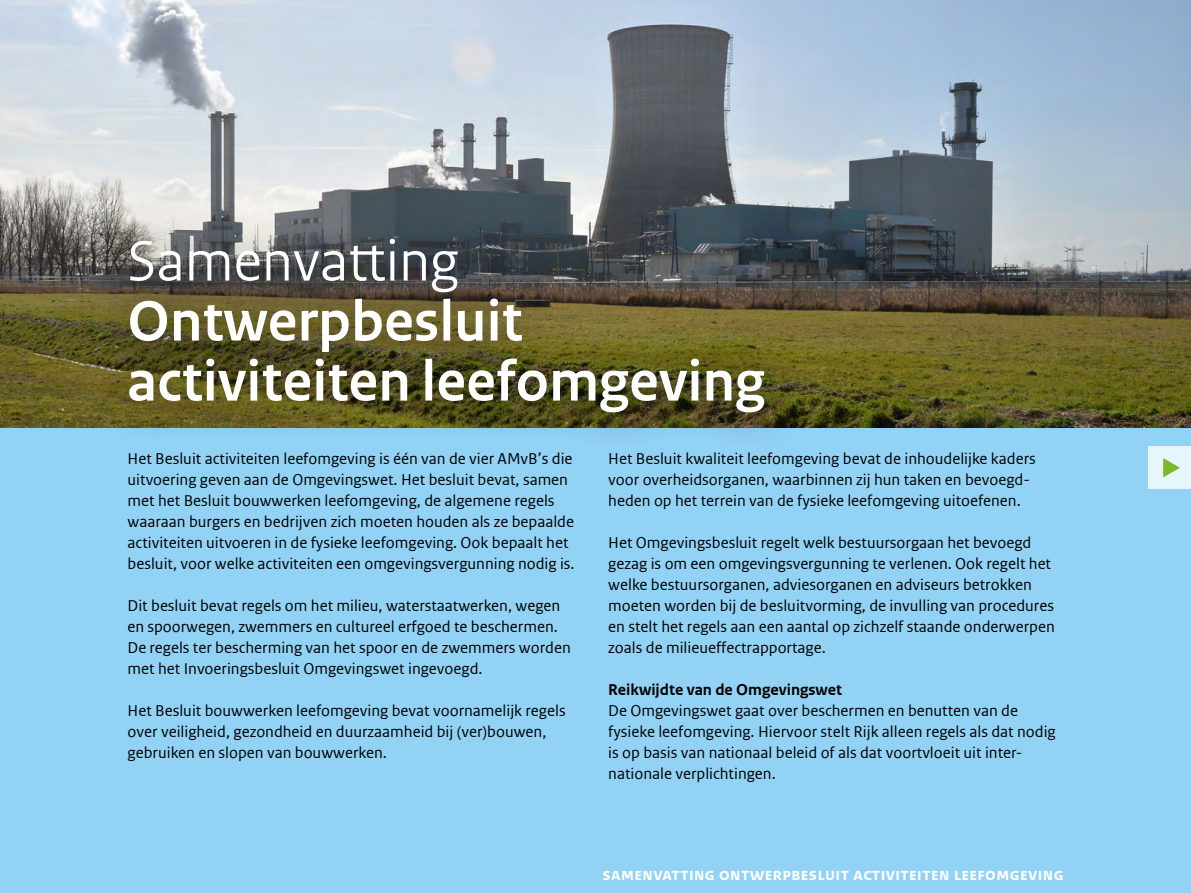
<style>
.page{position:relative;width:1191px;height:893px;background:#92d2f4}
.page>*{position:absolute;margin:0;border:0;box-sizing:border-box;transform-origin:0 0}
.t1{font:700 60px/60px "Rijksoverheid Sans Heading";letter-spacing:.01em;color:#fff}
.t2{font:60px "Rijksoverheid Sans Heading";letter-spacing:.01em;color:#fff}
.t3{font:700 18px "Rijksoverheid Sans Text";letter-spacing:.025em;color:#fff}
.t4{font:16.5px/21px "Rijksoverheid Sans Web Text";color:#000}
.t5{font:700 16.5px "Rijksoverheid Sans Web Text";color:#000}
</style>
<div class="page">
<img style="left:0;top:0;width:1191px;height:427px">
<div style="left:84px;top:197px;width:725px;height:259px;background:#000;opacity:.6"></div>
<div style="left:1148px;top:446px;width:43px;height:43px;background:#e7f5fd"></div>
<svg style="left:1163px;top:458px;width:16px;height:19px"></svg>
<h1 class="t2" style="left:128px;top:226px;width:332px">Samenvatting</h1>
<h1 class="t1" style="left:128px;top:292px;width:638px">Ontwerpbesluit activiteiten leefomgeving</h1>
<p class="t4" style="left:128px;top:448px;width:448px">Het Besluit activiteiten leefomgeving is één van de vier AMvB’s die uitvoering geven aan de Omgevingswet. Het besluit bevat, samen met het Besluit bouwwerken leefomgeving, de algemene regels waaraan burgers en bedrijven zich moeten houden als ze bepaalde activiteiten uitvoeren in de fysieke leefomgeving. Ook bepaalt het besluit, voor welke activiteiten een omgevingsvergunning nodig is.</p>
<p class="t4" style="left:128px;top:595px;width:445px">Dit besluit bevat regels om het milieu, waterstaatwerken, wegen en spoorwegen, zwemmers en cultureel erfgoed te beschermen.<br>De regels ter bescherming van het spoor en de zwemmers worden met het Invoeringsbesluit Omgevingswet ingevoegd.</p>
<p class="t4" style="left:128px;top:700px;width:439px">Het Besluit bouwwerken leefomgeving bevat voornamelijk regels over veiligheid, gezondheid en duurzaamheid bij (ver)bouwen, gebruiken en slopen van bouwwerken.</p>
<p class="t4" style="left:608px;top:448px;width:429px">Het Besluit kwaliteit leefomgeving bevat de inhoudelijke kaders voor overheidsorganen, waarbinnen zij hun taken en bevoegd&shy;heden op het terrein van de fysieke leefomgeving uitoefenen.</p>
<p class="t4" style="left:608px;top:532px;width:448px">Het Omgevingsbesluit regelt welk bestuursorgaan het bevoegd gezag is om een omgevingsvergunning te verlenen. Ook regelt het welke bestuursorganen, adviesorganen en adviseurs betrokken moeten worden bij de besluitvorming, de invulling van procedures en stelt het regels aan een aantal op zichzelf staande onderwerpen zoals de milieueffectrapportage.</p>
<p class="t5" style="left:608px;top:680px;width:235px">Reikwijdte van de Omgevingswet</p>
<p class="t4" style="left:608px;top:700px;width:449px">De Omgevingswet gaat over beschermen en benutten van de fysieke leefomgeving. Hiervoor stelt Rijk alleen regels als dat nodig is op basis van nationaal beleid of als dat voortvloeit uit inter&shy;nationale verplichtingen.</p>
<p class="t3" style="left:602px;top:864px;width:462px">samenvatting ontwerpbesluit activiteiten leefomgeving</p>
</div>
